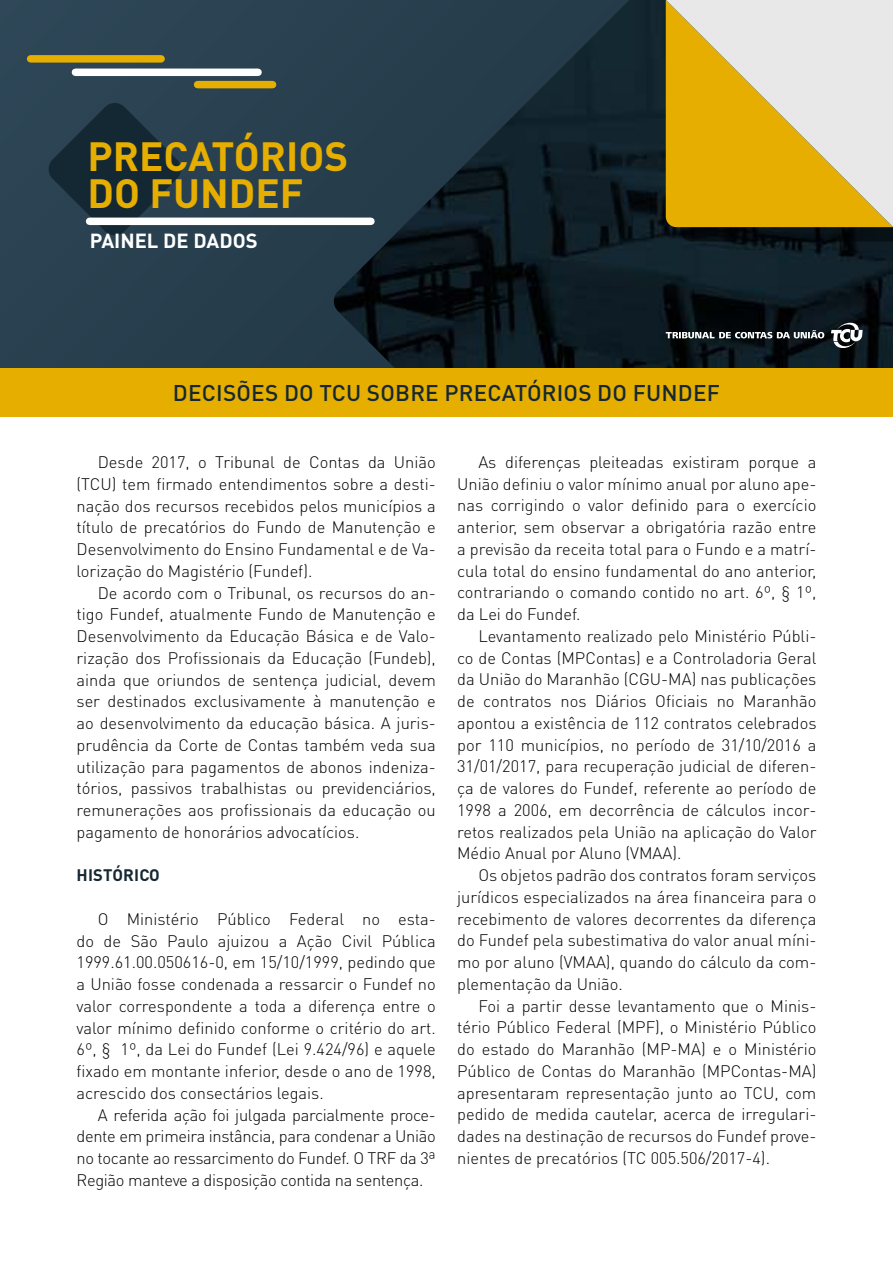
<style>
.page{position:relative;width:893px;height:1263px;background:#fff}
.page>*{position:absolute;margin:0;border:0;box-sizing:border-box;transform-origin:0 0}
.t1{font:700 40.35px/37px "DIN Pro";color:#e5ae00}
.t2{font:500 22.5px "DIN Pro";letter-spacing:.01em;color:#152833}
.t3{font:700 20.1px "DIN Pro";color:#fff}
.t4{font:300 16.5px/21.8px "DIN Pro";color:#000;text-align:justify}
.t5{font:700 16.5px "DIN Pro";letter-spacing:.01em;color:#152833}
</style>
<div class="page">
<div style="left:0;top:0;width:333px;height:368px;background:#29404f"></div>
<img style="left:333px;top:0;width:560px;height:368px">
<svg style="left:680px;top:227px;width:213px;height:15px;background:#080e10"></svg>
<svg style="left:666px;top:0;width:227px;height:227px;background:#e3c873"></svg>
<div style="left:31px;top:55px;width:130px;height:8px;background:#e5ae00"></div>
<div style="left:75px;top:69px;width:183px;height:7px;background:#fff"></div>
<div style="left:198px;top:81px;width:75px;height:7px;background:#e5ae00"></div>
<svg style="left:47px;top:102px;width:135px;height:135px;background:#1e3441"></svg>
<div style="left:90px;top:218px;width:281px;height:7px;background:#fff"></div>
<svg style="left:666px;top:330px;width:158px;height:8px"></svg>
<svg style="left:831px;top:320px;width:32px;height:30px"></svg>
<div style="left:0;top:368px;width:893px;height:49px;background:#e6af00"></div>
<h1 class="t1" style="left:88px;top:137px;width:262px">PRECATÓRIOS<br>DO FUNDEF</h1>
<p class="t3" style="left:90px;top:227px;width:169px">PAINEL DE DADOS</p>
<h2 class="t2" style="left:173px;top:378px;width:549px">DECISÕES DO TCU SOBRE PRECATÓRIOS DO FUNDEF</h2>
<p class="t4" style="left:77px;top:451px;width:361px;text-indent:21px">Desde 2017, o Tribunal de Contas da União (TCU) tem firmado entendimentos sobre a desti&shy;nação dos recursos recebidos pelos municípios a título de precatórios do Fundo de Manutenção e Desenvolvimento do Ensino Fundamental e de Va&shy;lorização do Magistério (Fundef).</p>
<p class="t4" style="left:77px;top:581px;width:361px;text-indent:21px">De acordo com o Tribunal, os recursos do an&shy;tigo Fundef, atualmente Fundo de Manutenção e Desenvolvimento da Educação Básica e de Valo&shy;rização dos Profissionais da Educação (Fundeb), ainda que oriundos de sentença judicial, devem ser destinados exclusivamente à manutenção e ao desenvolvimento da educação básica. A juris&shy;prudência da Corte de Contas também veda sua utilização para pagamentos de abonos indeniza&shy;tórios, passivos trabalhistas ou previdenciários, remunerações aos profissionais da educação ou pagamento de honorários advocatícios.</p>
<p class="t5" style="left:77px;top:864px;width:85px">HISTÓRICO</p>
<p class="t4" style="left:77px;top:907px;width:361px;text-indent:21px">O Ministério Público Federal no esta&shy;do de São Paulo ajuizou a Ação Civil Pública 1999.61.00.050616-0, em 15/10/1999, pedindo que a União fosse condenada a ressarcir o Fundef no valor correspondente a toda a diferença entre o valor mínimo definido conforme o critério do art.<br>6º, § 1º, da Lei do Fundef (Lei 9.424/96) e aquele fixado em montante inferior, desde o ano de 1998, acrescido dos consectários legais.</p>
<p class="t4" style="left:77px;top:1103px;width:361px;text-indent:21px">A referida ação foi julgada parcialmente proce&shy;dente em primeira instância, para condenar a União no tocante ao ressarcimento do Fundef. O TRF da 3ª Região manteve a disposição contida na sentença.</p>
<p class="t4" style="left:457px;top:450px;width:361px;text-indent:21px">As diferenças pleiteadas existiram porque a União definiu o valor mínimo anual por aluno ape&shy;nas corrigindo o valor definido para o exercício anterior, sem observar a obrigatória razão entre a previsão da receita total para o Fundo e a matrí&shy;cula total do ensino fundamental do ano anterior, contrariando o comando contido no art. 6º, § 1º, da Lei do Fundef.</p>
<p class="t4" style="left:457px;top:624px;width:361px;text-indent:21px">Levantamento realizado pelo Ministério Públi&shy;co de Contas (MPContas) e a Controladoria Geral da União do Maranhão (CGU-MA) nas publicações de contratos nos Diários Oficiais no Maranhão apontou a existência de 112 contratos celebrados por 110 municípios, no período de 31/10/2016 a 31/01/2017, para recuperação judicial de diferen&shy;ça de valores do Fundef, referente ao período de 1998 a 2006, em decorrência de cálculos incor&shy;retos realizados pela União na aplicação do Valor Médio Anual por Aluno (VMAA).</p>
<p class="t4" style="left:457px;top:864px;width:361px;text-indent:21px">Os objetos padrão dos contratos foram serviços jurídicos especializados na área financeira para o recebimento de valores decorrentes da diferença do Fundef pela subestimativa do valor anual míni&shy;mo por aluno (VMAA), quando do cálculo da com&shy;plementação da União.</p>
<p class="t4" style="left:457px;top:994px;width:361px;text-indent:21px">Foi a partir desse levantamento que o Minis&shy;tério Público Federal (MPF), o Ministério Público do estado do Maranhão (MP-MA) e o Ministério Público de Contas do Maranhão (MPContas-MA) apresentaram representação junto ao TCU, com pedido de medida cautelar, acerca de irregulari&shy;dades na destinação de recursos do Fundef prove&shy;nientes de precatórios (TC 005.506/2017-4).</p>
</div>
